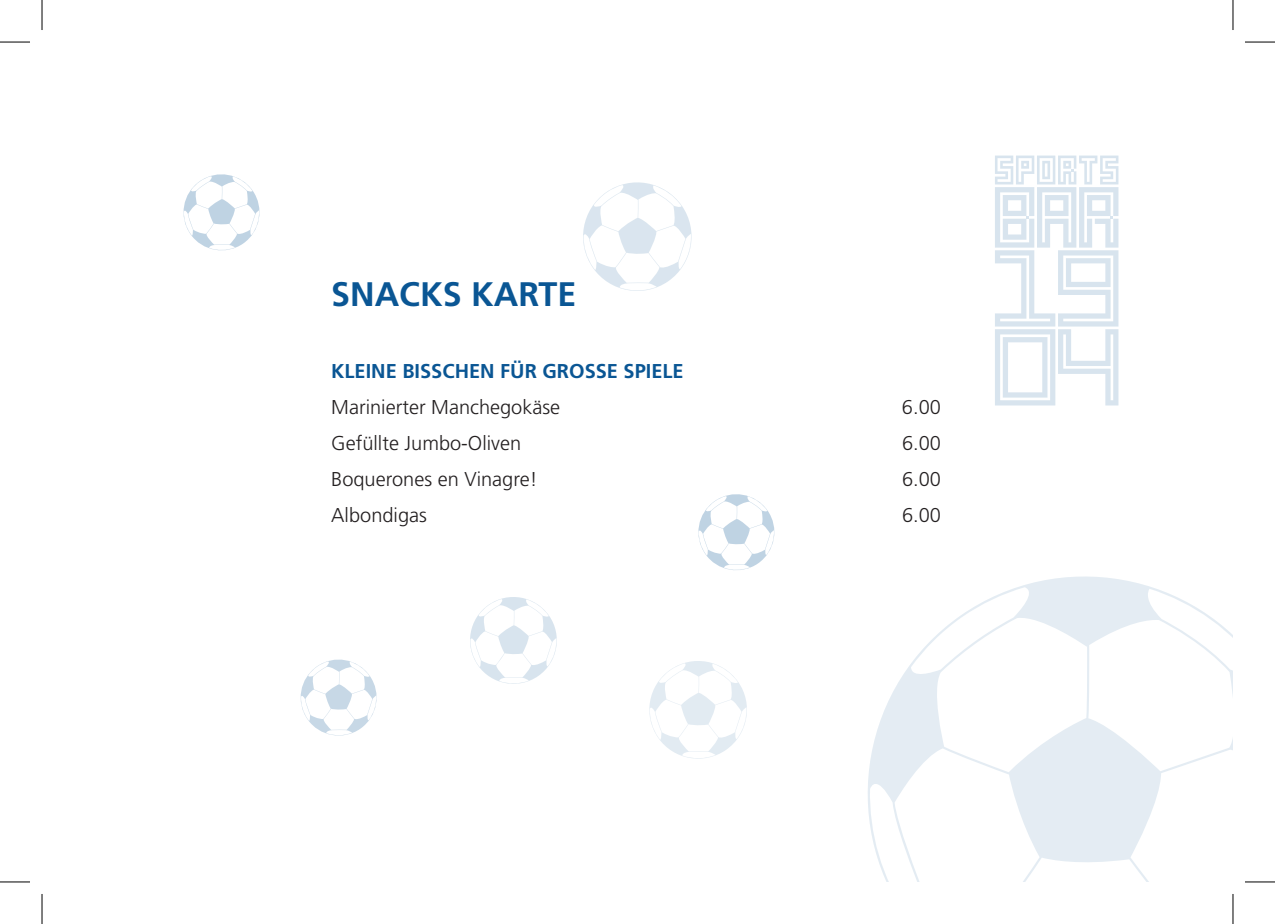
<style>
.page{position:relative;width:1275px;height:924px;background:#fff}
.page>*{position:absolute;margin:0;border:0;box-sizing:border-box;transform-origin:0 0}
.t1{font:700 34px "Frutiger LT Pro";color:#0a5694}
.t2{font:300 20px "Frutiger LT Pro";color:#231f20}
.t3{font:700 20px "Frutiger LT Pro";color:#0a5694}
</style>
<div class="page">
<svg style="left:868px;top:576px;width:365px;height:305px"></svg>
<svg style="left:995px;top:155px;width:123px;height:250px"></svg>
<svg style="left:183px;top:174px;width:77px;height:77px"></svg>
<svg style="left:583px;top:182px;width:109px;height:109px"></svg>
<svg style="left:300px;top:659px;width:77px;height:77px"></svg>
<svg style="left:698px;top:494px;width:77px;height:76px"></svg>
<svg style="left:470px;top:597px;width:87px;height:87px"></svg>
<svg style="left:649px;top:661px;width:98px;height:98px"></svg>
<hr style="left:0;top:42px;width:30px;height:1px;background:#000">
<hr style="left:1245px;top:42px;width:30px;height:1px;background:#000">
<hr style="left:0;top:881px;width:30px;height:1px;background:#000">
<hr style="left:1245px;top:881px;width:30px;height:1px;background:#000">
<hr style="left:42px;top:0;width:1px;height:30px;background:#000">
<hr style="left:42px;top:893px;width:1px;height:30px;background:#000">
<hr style="left:1232px;top:0;width:1px;height:30px;background:#000">
<hr style="left:1232px;top:893px;width:1px;height:30px;background:#000">
<h1 class="t1" style="left:331px;top:274px;width:247px">SNACKS KARTE</h1>
<p class="t3" style="left:331px;top:359px;width:354px">KLEINE BISSCHEN FÜR GROSSE SPIELE</p>
<p class="t2" style="left:331px;top:395px;width:230px">Marinierter Manchegokäse</p>
<p class="t2" style="left:902px;top:395px;width:40px">6.00</p>
<p class="t2" style="left:331px;top:431px;width:191px">Gefüllte Jumbo-Oliven</p>
<p class="t2" style="left:902px;top:431px;width:40px">6.00</p>
<p class="t2" style="left:331px;top:467px;width:208px">Boquerones en Vinagre!</p>
<p class="t2" style="left:902px;top:467px;width:40px">6.00</p>
<p class="t2" style="left:331px;top:503px;width:97px">Albondigas</p>
<p class="t2" style="left:902px;top:503px;width:40px">6.00</p>
</div>
